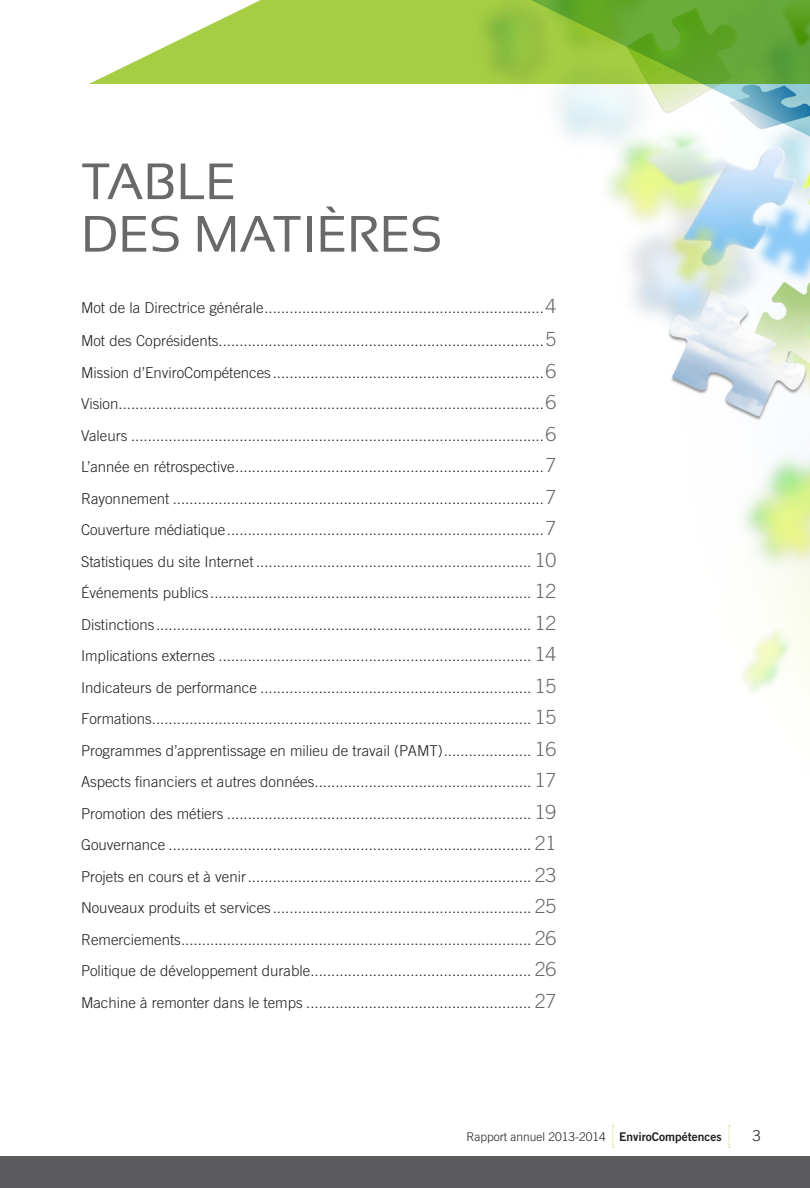
<style>
.page{position:relative;width:810px;height:1188px;background:#fff}
.page>*{position:absolute;margin:0;border:0;box-sizing:border-box;transform-origin:0 0}
.Grand_titre{font:51px/52.5px "Sansation";color:#69696c}
.t1{font:300 15px "Trade Gothic";color:#231f20}
.t2{font:300 12px "Trade Gothic";color:#231f20}
.s1{font-size:19.5px;color:#69696c}
.s2{font-family:"Trade Gothic Bold Two";font-weight:400}
</style>
<div class="page">
<svg style="left:612px;top:1125px;width:2px;height:23px"></svg>
<svg style="left:729px;top:1125px;width:1px;height:23px"></svg>
<div style="left:0;top:1156px;width:810px;height:32px;background:#5c5c5f"></div>
<img style="left:606px;top:143px;width:204px;height:550px">
<div style="left:81px;top:0;width:729px;height:84px;background:#a5ce44"></div>
<svg style="left:503px;top:0;width:307px;height:143px"></svg>
<svg style="left:81px;top:0;width:180px;height:84px"></svg>
<p class="Grand_titre" style="left:81px;top:155px;width:363px">TABLE<br>DES MATIÈRES</p>
<p class="t1" style="left:81px;top:299px;width:477px">Mot de la Directrice générale...................................................................<span class="s1">4</span></p>
<p class="t1" style="left:81px;top:332px;width:477px">Mot des Coprésidents..............................................................................<span class="s1">5</span></p>
<p class="t1" style="left:81px;top:363px;width:477px">Mission d’EnviroCompétences .................................................................<span class="s1">6</span></p>
<p class="t1" style="left:81px;top:395px;width:477px">Vision......................................................................................................<span class="s1">6</span></p>
<p class="t1" style="left:81px;top:426px;width:477px">Valeurs ...................................................................................................<span class="s1">6</span></p>
<p class="t1" style="left:81px;top:458px;width:477px">L’année en rétrospective..........................................................................<span class="s1">7</span></p>
<p class="t1" style="left:81px;top:489px;width:477px">Rayonnement .........................................................................................<span class="s1">7</span></p>
<p class="t1" style="left:81px;top:521px;width:477px">Couverture médiatique............................................................................<span class="s1">7</span></p>
<p class="t1" style="left:81px;top:552px;width:477px">Statistiques du site Internet .................................................................. <span class="s1">10</span></p>
<p class="t1" style="left:81px;top:584px;width:477px">Événements publics ............................................................................. <span class="s1">12</span></p>
<p class="t1" style="left:81px;top:615px;width:477px">Distinctions .......................................................................................... <span class="s1">12</span></p>
<p class="t1" style="left:81px;top:647px;width:477px">Implications externes ........................................................................... <span class="s1">14</span></p>
<p class="t1" style="left:81px;top:678px;width:477px">Indicateurs de performance ................................................................. <span class="s1">15</span></p>
<p class="t1" style="left:81px;top:710px;width:477px">Formations........................................................................................... <span class="s1">15</span></p>
<p class="t1" style="left:81px;top:741px;width:477px">Programmes d’apprentissage en milieu de travail (PAMT)..................... <span class="s1">16</span></p>
<p class="t1" style="left:81px;top:773px;width:477px">Aspects financiers et autres données.................................................... <span class="s1">17</span></p>
<p class="t1" style="left:81px;top:804px;width:477px">Promotion des métiers ......................................................................... <span class="s1">19</span></p>
<p class="t1" style="left:81px;top:836px;width:477px">Gouvernance ....................................................................................... <span class="s1">21</span></p>
<p class="t1" style="left:81px;top:867px;width:477px">Projets en cours et à venir.................................................................... <span class="s1">23</span></p>
<p class="t1" style="left:81px;top:899px;width:477px">Nouveaux produits et services .............................................................. <span class="s1">25</span></p>
<p class="t1" style="left:81px;top:930px;width:477px">Remerciements.................................................................................... <span class="s1">26</span></p>
<p class="t1" style="left:81px;top:962px;width:477px">Politique de développement durable..................................................... <span class="s1">26</span></p>
<p class="t1" style="left:81px;top:993px;width:477px">Machine à remonter dans le temps ...................................................... <span class="s1">27</span></p>
<p class="t2" style="left:467px;top:1129px;width:257px">Rapport annuel 2013-2014 <span class="s2">EnviroCompétences</span></p>
<p class="t1" style="left:753px;top:1127px;width:10px">3</p>
</div>
